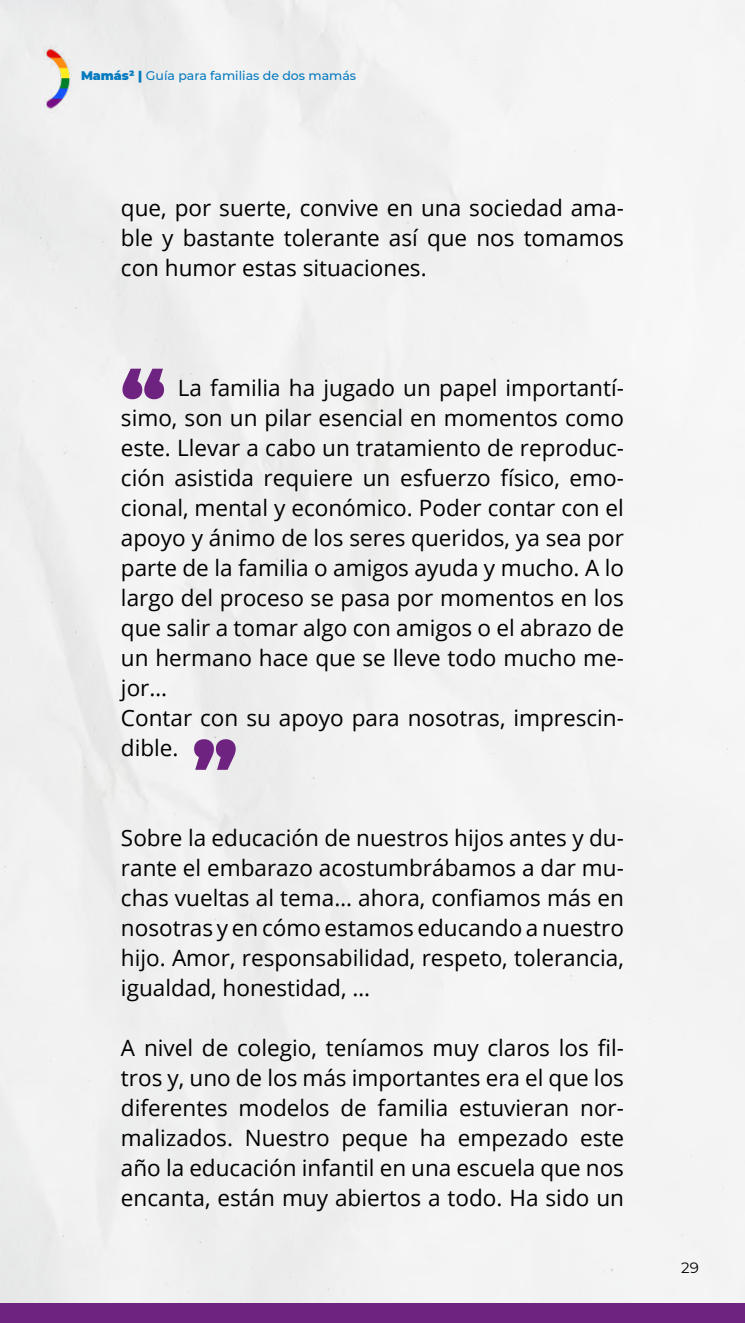
<style>
.page{position:relative;width:745px;height:1323px;background:#fff}
.page>*{position:absolute;margin:0;border:0;box-sizing:border-box;transform-origin:0 0}
.t1{font:900 75px "Montserrat";color:#6f2380}
.t2{font:22.5px/30px "Open Sans";color:#000;text-align:justify}
.t3{font:15px "Montserrat";color:#000}
.t4{font:500 12.5px "Montserrat";color:#067bc0}
.s1{font-weight:900}
</style>
<div class="page">
<div style="left:0;top:1303px;width:744px;height:20px;background:#6f2380"></div>
<img style="left:43px;top:45px;width:29px;height:67px">
<p class="t4" style="left:81px;top:67px;width:276px"><span class="s1">Mamás² |</span> Guía para familias de dos mamás</p>
<p class="t2" style="left:121px;top:192px;width:504px">que, por suerte, convive en una sociedad ama&shy;ble y bastante tolerante así que nos tomamos con humor estas situaciones.</p>
<h1 class="t1" style="left:121px;top:341px;width:46px">“</h1>
<p class="t2" style="left:121px;top:372px;width:504px;text-align:left;text-indent:57px">La familia ha jugado un papel importantí&shy;simo, son un pilar esencial en momentos como este. Llevar a cabo un tratamiento de reproduc&shy;ción asistida requiere un esfuerzo físico, emo&shy;cional, mental y económico. Poder contar con el apoyo y ánimo de los seres queridos, ya sea por parte de la familia o amigos ayuda y mucho. A lo largo del proceso se pasa por momentos en los que salir a tomar algo con amigos o el abrazo de un hermano hace que se lleve todo mucho me&shy;jor…<br>Contar con su apoyo para nosotras, imprescin&shy;dible.</p>
<h1 class="t1" style="left:192px;top:713px;width:46px">”</h1>
<p class="t2" style="left:121px;top:822px;width:504px">Sobre la educación de nuestros hijos antes y du&shy;rante el embarazo acostumbrábamos a dar mu&shy;chas vueltas al tema… ahora, confiamos más en nosotras y en cómo estamos educando a nuestro hijo. Amor, responsabilidad, respeto, tolerancia, igualdad, honestidad, …</p>
<p class="t2" style="left:121px;top:1032px;width:504px">A nivel de colegio, teníamos muy claros los fil&shy;tros y, uno de los más importantes era el que los diferentes modelos de familia estuvieran nor&shy;malizados. Nuestro peque ha empezado este año la educación infantil en una escuela que nos encanta, están muy abiertos a todo. Ha sido un</p>
<p class="t3" style="left:680px;top:1257px;width:19px">29</p>
</div>
